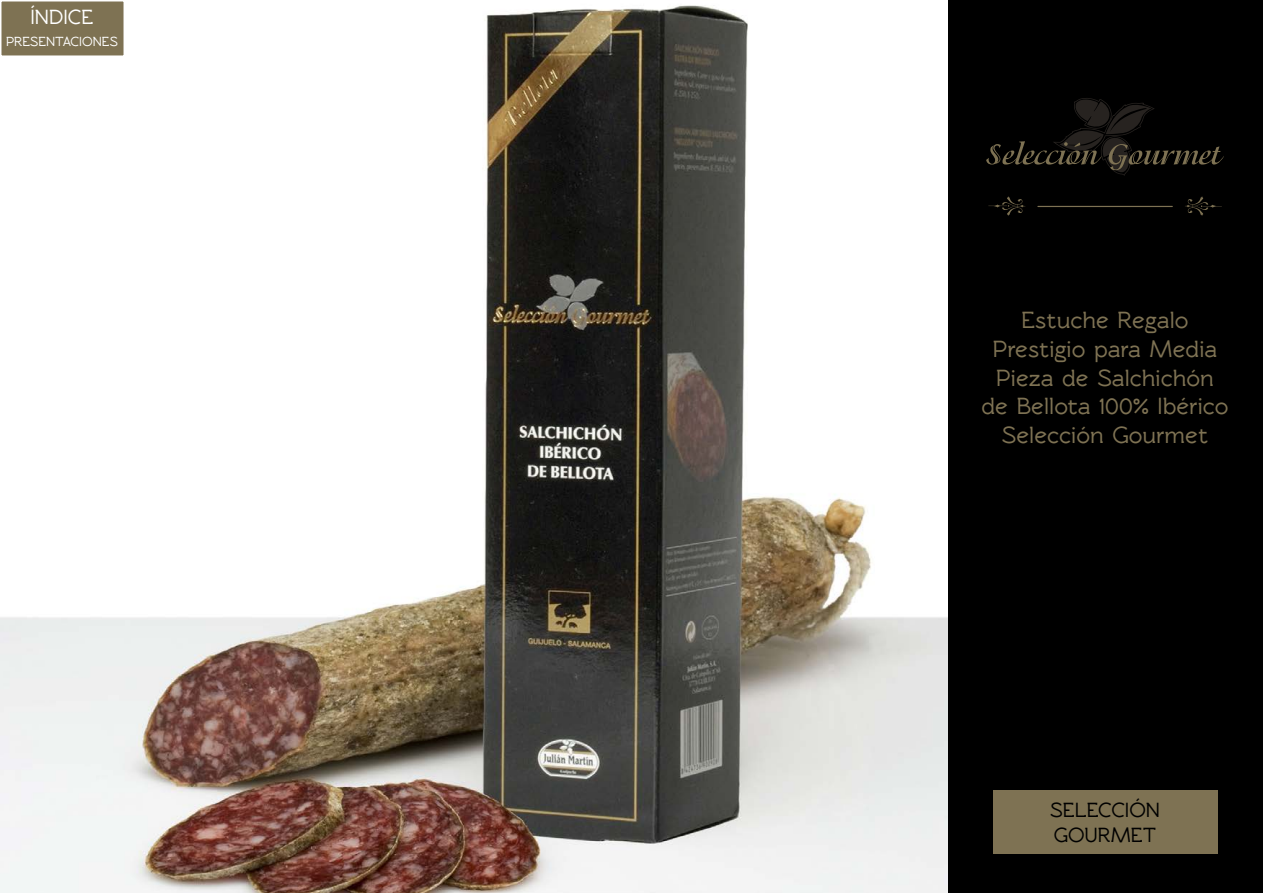
<style>
.page{position:relative;width:1263px;height:893px;background:#fff}
.page>*{position:absolute;margin:0;border:0;box-sizing:border-box;transform-origin:0 0}
.t1{font:700 24px/28.8px "Rawengulk";color:#7e7253;text-align:center}
.t2{font:700 21px/25.2px "Rawengulk";color:#000}
.t3{font:700 21px "Rawengulk";color:#fff}
.t4{font:700 13.5px "Rawengulk";color:#fff}
</style>
<div class="page">
<div style="left:947px;top:0;width:316px;height:893px;background:#000"></div>
<svg style="left:986px;top:98px;width:238px;height:78px"></svg>
<hr style="left:1037px;top:206px;width:136px;height:1px;background:#7e7253">
<svg style="left:1185px;top:196px;width:37px;height:20px"></svg>
<svg style="left:988px;top:196px;width:37px;height:20px"></svg>
<img style="left:0;top:5px;width:947px;height:888px">
<div style="left:993px;top:791px;width:224px;height:63px;background:#7e7253"></div>
<div style="left:1px;top:1px;width:123px;height:55px;background:#7e7253"></div>
<div style="left:0;top:0;width:125px;height:57px;border:2px solid #fff"></div>
<p class="t3" style="left:30px;top:5px;width:64px">ÍNDICE</p>
<p class="t4" style="left:6px;top:34px;width:112px">PRESENTACIONES</p>
<p class="t1" style="left:981px;top:306px;width:249px">Estuche Regalo<br>Prestigio para Media<br>Pieza de Salchichón de Bellota 100% Ibérico<br>Selección Gourmet</p>
<p class="t2" style="left:1050px;top:797px;width:112px">SELECCIÓN<br>GOURMET</p>
</div>
